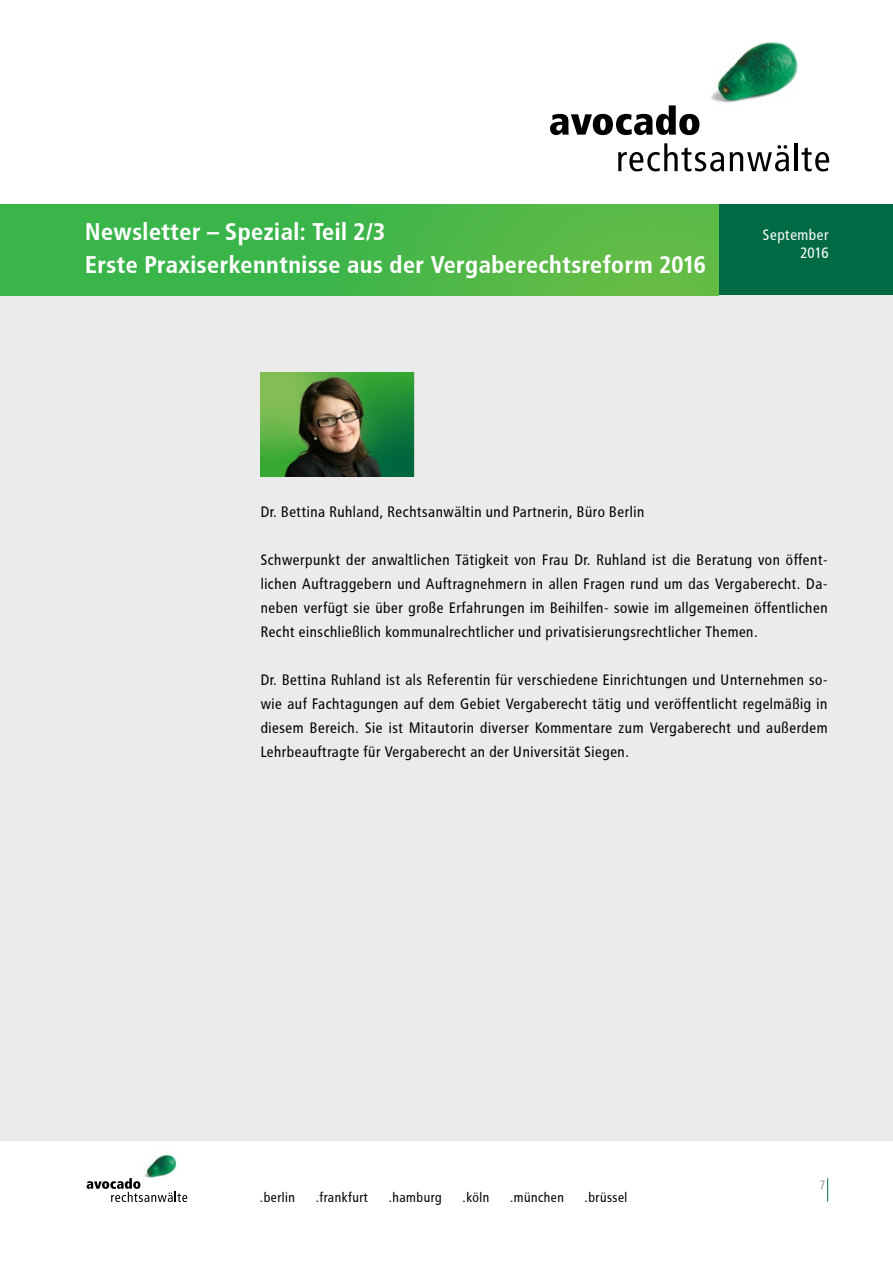
<style>
.page{position:relative;width:893px;height:1263px;background:#fff}
.page>*{position:absolute;margin:0;border:0;box-sizing:border-box;transform-origin:0 0}
.t1{font:700 24px/33px "Avocado";color:#fff}
.t2{font:15px/24px "Avocado";color:#000;text-align:justify}
.t3{font:15px/18px "Avocado";color:#fff;text-align:right}
.t4{font:13.5px "Avocado";color:#000}
.t5{font:12px "Avocado";color:#97999c}
</style>
<div class="page">
<img style="left:711px;top:42px;width:87px;height:61px">
<svg style="left:550px;top:105px;width:149px;height:30px"></svg>
<svg style="left:618px;top:143px;width:106px;height:28px"></svg>
<svg style="left:730px;top:145px;width:59px;height:26px"></svg>
<hr style="left:795px;top:143px;width:3px;height:28px;background:#000">
<svg style="left:802px;top:147px;width:27px;height:24px"></svg>
<div style="left:719px;top:204px;width:174px;height:92px;background:#006a45"></div>
<svg style="left:827px;top:1178px;width:1px;height:23px"></svg>
<div style="left:0;top:296px;width:893px;height:845px;background:#ebebec"></div>
<img style="left:144px;top:1154px;width:33px;height:24px">
<svg style="left:87px;top:1178px;width:100px;height:24px"></svg>
<div style="left:0;top:204px;width:719px;height:92px;background:linear-gradient(to right,#2eb34b,#61bb46)"></div>
<img style="left:261px;top:373px;width:153px;height:103px">
<h1 class="t1" style="left:85px;top:215px;width:623px">Newsletter – Spezial: Teil 2/3<br>Erste Praxiserkenntnisse aus der Vergaberechtsreform 2016</h1>
<p class="t3" style="left:763px;top:226px;width:68px">September<br>2016</p>
<p class="t2" style="left:261px;top:499px;width:386px">Dr. Bettina Ruhland, Rechtsanwältin und Partnerin, Büro Berlin</p>
<p class="t2" style="left:261px;top:547px;width:569px">Schwerpunkt der anwaltlichen Tätigkeit von Frau Dr. Ruhland ist die Beratung von öffent&shy;lichen Auftraggebern und Auftragnehmern in allen Fragen rund um das Vergaberecht. Da&shy;neben verfügt sie über große Erfahrungen im Beihilfen- sowie im allgemeinen öffentlichen Recht einschließlich kommunalrechtlicher und privatisierungsrechtlicher Themen.</p>
<p class="t2" style="left:261px;top:667px;width:569px">Dr. Bettina Ruhland ist als Referentin für verschiedene Einrichtungen und Unternehmen so&shy;wie auf Fachtagungen auf dem Gebiet Vergaberecht tätig und veröffentlicht regelmäßig in diesem Bereich. Sie ist Mitautorin diverser Kommentare zum Vergaberecht und außerdem Lehrbeauftragte für Vergaberecht an der Universität Siegen.</p>
<p class="t4" style="left:260px;top:1189px;width:37px">.berlin</p>
<p class="t4" style="left:316px;top:1189px;width:54px">.frankfurt</p>
<p class="t4" style="left:389px;top:1189px;width:55px">.hamburg</p>
<p class="t4" style="left:463px;top:1189px;width:29px">.köln</p>
<p class="t4" style="left:510px;top:1189px;width:56px">.münchen</p>
<p class="t4" style="left:585px;top:1189px;width:45px">.brüssel</p>
<p class="t5" style="left:819px;top:1178px;width:8px">7</p>
</div>
